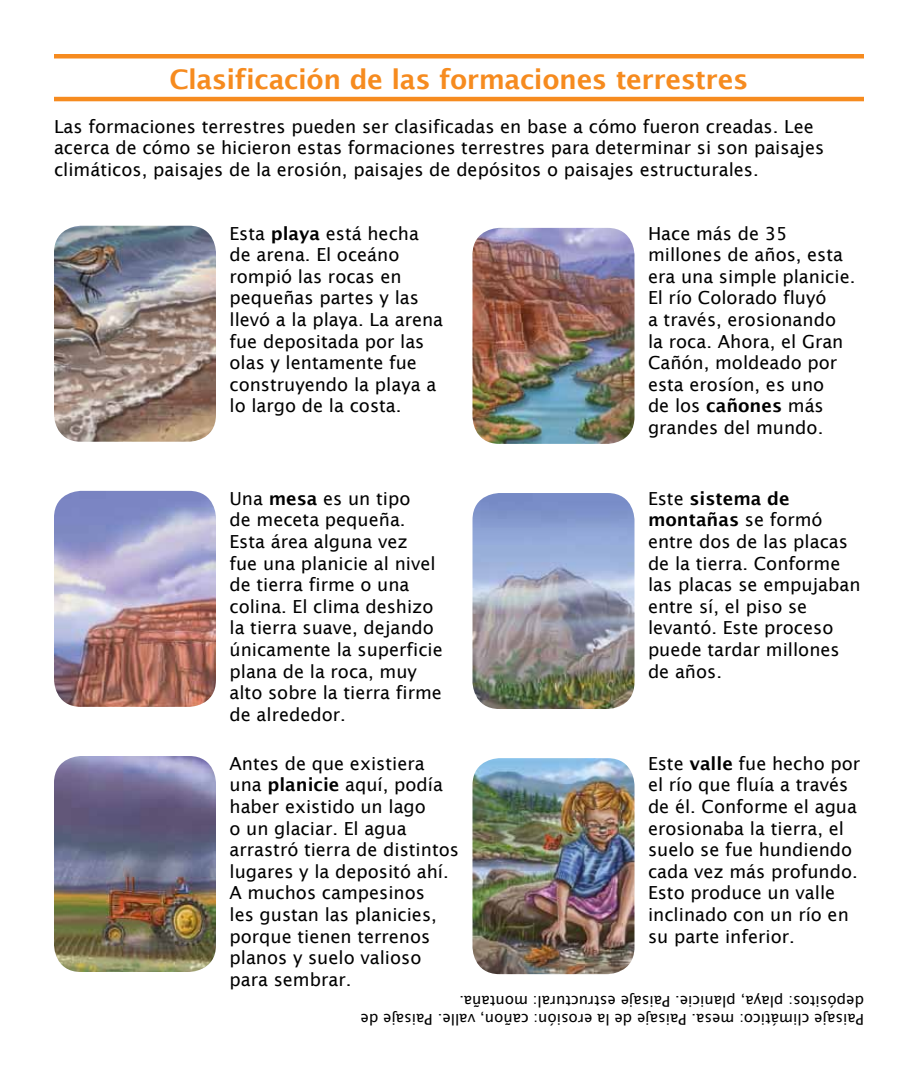
<style>
.page{position:relative;width:918px;height:1080px;background:#fff}
.page>*{position:absolute;margin:0;border:0;box-sizing:border-box;transform-origin:0 0}
.t1{font:600 27px "Lucida Sans";letter-spacing:-.015em;color:#f68b1f}
.t2{font:18px/21.6px "Lucida Sans";color:#000}
.t3{font:15px/18px "Lucida Sans";color:#000}
.s1{font-weight:600}
</style>
<div class="page">
<img style="left:54px;top:226px;width:162px;height:216px">
<img style="left:54px;top:491px;width:162px;height:216px">
<img style="left:54px;top:756px;width:162px;height:216px">
<img style="left:472px;top:228px;width:162px;height:216px">
<img style="left:472px;top:493px;width:162px;height:216px">
<img style="left:472px;top:758px;width:162px;height:216px">
<hr style="left:54px;top:97px;width:810px;height:4px;background:#f68b1f">
<hr style="left:54px;top:54px;width:810px;height:4px;background:#f68b1f">
<h1 class="t1" style="left:170px;top:63px;width:580px">Clasificación de las formaciones terrestres</h1>
<p class="t2" style="left:54px;top:115px;width:772px">Las formaciones terrestres pueden ser clasificadas en base a cómo fueron creadas. Lee acerca de cómo se hicieron estas formaciones terrestres para determinar si son paisajes climáticos, paisajes de la erosión, paisajes de depósitos o paisajes estructurales.</p>
<p class="t2" style="left:230px;top:222px;width:215px">Esta <span class="s1">playa</span> está hecha de arena. El oceáno rompió las rocas en pequeñas partes y las llevó a la playa. La arena fue depositada por las olas y lentamente fue construyendo la playa a lo largo de la costa.</p>
<p class="t2" style="left:648px;top:222px;width:209px">Hace más de 35 millones de años, esta era una simple planicie.<br>El río Colorado fluyó<br>a través, erosionando la roca. Ahora, el Gran<br>Cañón, moldeado por esta erosíon, es uno<br>de los <span class="s1">cañones</span> más grandes del mundo.</p>
<p class="t2" style="left:230px;top:487px;width:215px">Una <span class="s1">mesa</span> es un tipo<br>de meceta pequeña.<br>Esta área alguna vez<br>fue una planicie al nivel de tierra firme o una colina. El clima deshizo la tierra suave, dejando únicamente la superficie plana de la roca, muy alto sobre la tierra firme de alrededor.</p>
<p class="t2" style="left:648px;top:487px;width:214px">Este <span class="s1">sistema de montañas</span> se formó entre dos de las placas de la tierra. Conforme las placas se empujaban entre sí, el piso se levantó. Este proceso puede tardar millones de años.</p>
<p class="t2" style="left:230px;top:753px;width:231px">Antes de que existiera una <span class="s1">planicie</span> aquí, podía haber existido un lago<br>o un glaciar. El agua arrastró tierra de distintos lugares y la depositó ahí.<br>A muchos campesinos<br>les gustan las planicies, porque tienen terrenos planos y suelo valioso para sembrar.</p>
<p class="t2" style="left:648px;top:753px;width:214px">Este <span class="s1">valle</span> fue hecho por el río que fluía a través de él. Conforme el agua erosionaba la tierra, el suelo se fue hundiendo cada vez más profundo.<br>Esto produce un valle inclinado con un río en su parte inferior.</p>
<p class="t3" style="left:864px;top:1029px;width:505px;rotate:-180deg">Paisaje climático: mesa. Paisaje de la erosión: cañon, valle. Paisaje de depósitos: playa, planicie. Paisaje estructural: montaña.</p>
</div>
